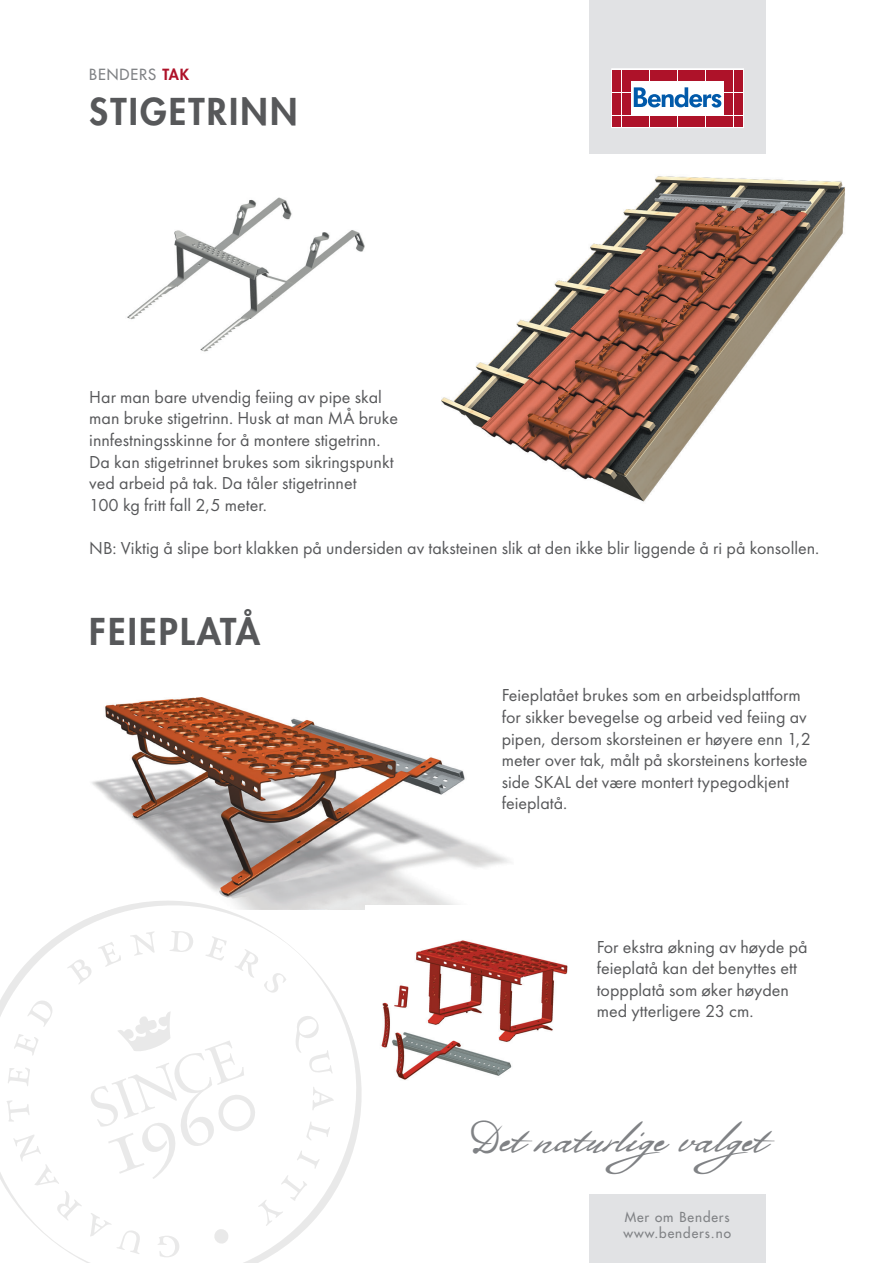
<style>
.page{position:relative;width:893px;height:1263px;background:#fff}
.page>*{position:absolute;margin:0;border:0;box-sizing:border-box;transform-origin:0 0}
.t1{font:40.5px "Bolivar";color:#808285}
.t2{font:800 36px "Futura Std";letter-spacing:.06em;color:#57585a}
.t3{font:18px/21.6px "Futura PT";color:#57585a}
.t4{font:500 15px "Futura Std";letter-spacing:.06em;color:#808285}
.t5{font:500 13.5px/16.2px "Futura Std";letter-spacing:.07em;color:#808285}
.s1{font-weight:800;color:#ae1229}
</style>
<div class="page">
<img style="left:127px;top:197px;width:238px;height:155px">
<img style="left:441px;top:176px;width:404px;height:326px">
<img style="left:92px;top:697px;width:417px;height:208px">
<img style="left:381px;top:940px;width:187px;height:140px">
<div style="left:589px;top:0;width:177px;height:153px;background:#e1e2e4"></div>
<svg style="left:612px;top:69px;width:131px;height:59px;background:#eac5cb"></svg>
<div style="left:613px;top:70px;width:8px;height:10px;background:#ae1229"></div>
<div style="left:622px;top:70px;width:8px;height:10px;background:#ae1229"></div>
<div style="left:613px;top:81px;width:8px;height:11px;background:#ae1229"></div>
<div style="left:622px;top:81px;width:8px;height:11px;background:#ae1229"></div>
<div style="left:613px;top:93px;width:8px;height:10px;background:#ae1229"></div>
<div style="left:622px;top:93px;width:8px;height:10px;background:#ae1229"></div>
<div style="left:613px;top:104px;width:8px;height:11px;background:#ae1229"></div>
<div style="left:622px;top:104px;width:8px;height:11px;background:#ae1229"></div>
<div style="left:613px;top:116px;width:8px;height:10px;background:#ae1229"></div>
<div style="left:622px;top:116px;width:8px;height:10px;background:#ae1229"></div>
<div style="left:631px;top:70px;width:9px;height:10px;background:#ae1229"></div>
<div style="left:641px;top:70px;width:8px;height:10px;background:#ae1229"></div>
<div style="left:650px;top:70px;width:8px;height:10px;background:#ae1229"></div>
<div style="left:659px;top:70px;width:9px;height:10px;background:#ae1229"></div>
<div style="left:669px;top:70px;width:8px;height:10px;background:#ae1229"></div>
<div style="left:678px;top:70px;width:8px;height:10px;background:#ae1229"></div>
<div style="left:687px;top:70px;width:9px;height:10px;background:#ae1229"></div>
<div style="left:697px;top:70px;width:8px;height:10px;background:#ae1229"></div>
<div style="left:706px;top:70px;width:8px;height:10px;background:#ae1229"></div>
<div style="left:715px;top:70px;width:9px;height:10px;background:#ae1229"></div>
<div style="left:631px;top:116px;width:9px;height:10px;background:#ae1229"></div>
<div style="left:641px;top:116px;width:8px;height:10px;background:#ae1229"></div>
<div style="left:650px;top:116px;width:8px;height:10px;background:#ae1229"></div>
<div style="left:659px;top:116px;width:9px;height:10px;background:#ae1229"></div>
<div style="left:669px;top:116px;width:8px;height:10px;background:#ae1229"></div>
<div style="left:678px;top:116px;width:8px;height:10px;background:#ae1229"></div>
<div style="left:687px;top:116px;width:9px;height:10px;background:#ae1229"></div>
<div style="left:697px;top:116px;width:8px;height:10px;background:#ae1229"></div>
<div style="left:706px;top:116px;width:8px;height:10px;background:#ae1229"></div>
<div style="left:715px;top:116px;width:9px;height:10px;background:#ae1229"></div>
<div style="left:725px;top:70px;width:8px;height:10px;background:#ae1229"></div>
<div style="left:734px;top:70px;width:8px;height:10px;background:#ae1229"></div>
<div style="left:725px;top:81px;width:8px;height:11px;background:#ae1229"></div>
<div style="left:734px;top:81px;width:8px;height:11px;background:#ae1229"></div>
<div style="left:725px;top:93px;width:8px;height:10px;background:#ae1229"></div>
<div style="left:734px;top:93px;width:8px;height:10px;background:#ae1229"></div>
<div style="left:725px;top:104px;width:8px;height:11px;background:#ae1229"></div>
<div style="left:734px;top:104px;width:8px;height:11px;background:#ae1229"></div>
<div style="left:725px;top:116px;width:8px;height:10px;background:#ae1229"></div>
<div style="left:734px;top:116px;width:8px;height:10px;background:#ae1229"></div>
<svg style="left:634px;top:87px;width:87px;height:21px;background:#8fb6d9"></svg>
<div style="left:589px;top:1195px;width:177px;height:68px;background:#e1e2e4"></div>
<svg style="left:0;top:892px;width:374px;height:371px"></svg>
<p class="t4" style="left:89px;top:65px;width:101px">BENDERS <span class="s1">TAK</span></p>
<h2 class="t2" style="left:89px;top:89px;width:210px">STIGETRINN</h2>
<p class="t3" style="left:89px;top:386px;width:310px">Har man bare utvendig feiing av pipe skal man bruke stigetrinn. Husk at man MÅ bruke innfestningsskinne for å montere stigetrinn.<br>Da kan stigetrinnet brukes som sikringspunkt ved arbeid på tak. Da tåler stigetrinnet<br>100 kg fritt fall 2,5 meter.</p>
<p class="t3" style="left:89px;top:537px;width:732px">NB: Viktig å slipe bort klakken på undersiden av taksteinen slik at den ikke blir liggende å ri på konsollen.</p>
<h2 class="t2" style="left:89px;top:609px;width:172px">FEIEPLATÅ</h2>
<p class="t3" style="left:502px;top:684px;width:311px">Feieplatået brukes som en arbeidsplattform for sikker bevegelse og arbeid ved feiing av pipen, dersom skorsteinen er høyere enn 1,2 meter over tak, målt på skorsteinens korteste side SKAL det være montert typegodkjent feieplatå.</p>
<p class="t3" style="left:597px;top:936px;width:212px">For ekstra økning av høyde på feieplatå kan det benyttes ett toppplatå som øker høyden med ytterligere 23 cm.</p>
<h1 class="t1" style="left:477px;top:1113px;width:309px">Det naturlige valget</h1>
<p class="t5" style="left:623px;top:1209px;width:109px">Mer om Benders www.benders.no</p>
</div>
